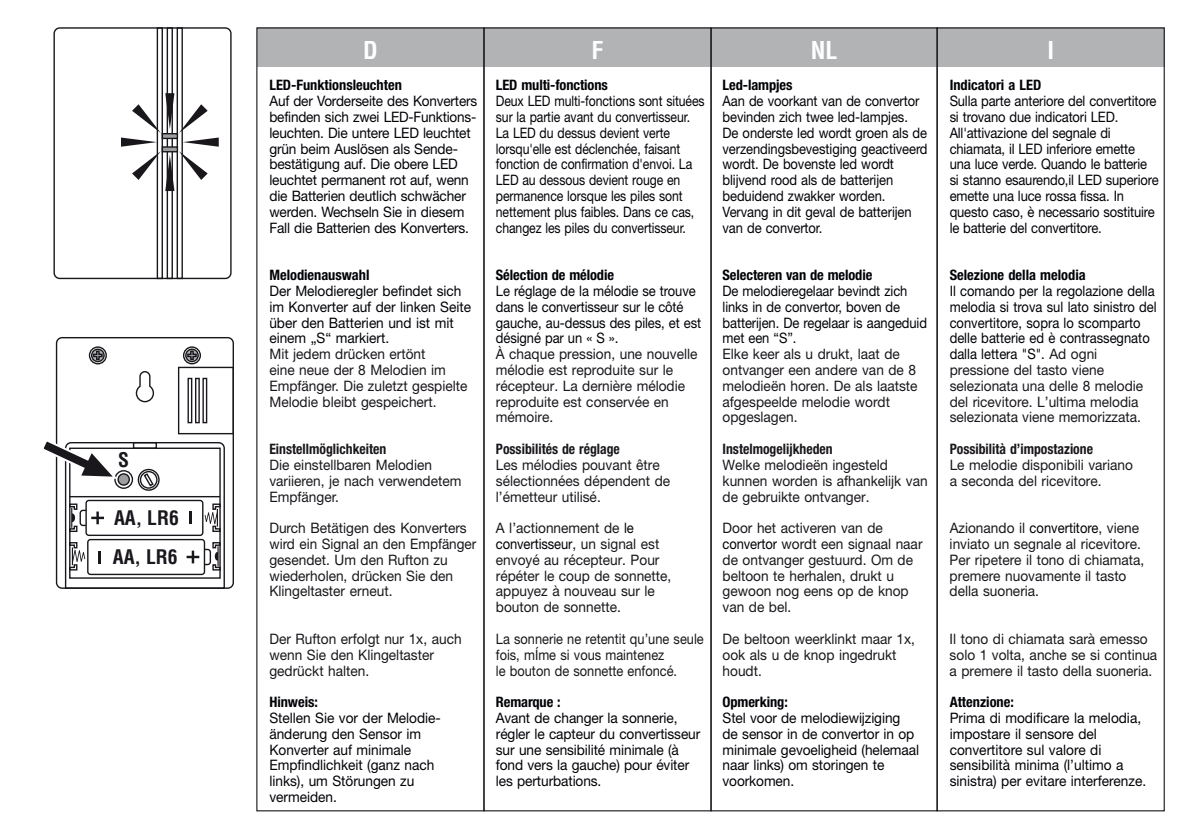
<style>
.page{position:relative;width:1191px;height:840px;background:#fff}
.page>*{position:absolute;margin:0;border:0;box-sizing:border-box;transform-origin:0 0}
.t1{font:700 condensed 24px "Helvetica";color:#fff}
.t2{font:700 condensed 19.6px "Helvetica";color:#1a171c}
.t3{font:14.4px/15.8px "Helvetica Neue";color:#1a171c;scale:.95 1}
.t4{font:14.4px/15.8px "Helvetica Neue";letter-spacing:-.005em;color:#000206;scale:.9 1}
.t5{font:14.4px/15.8px "Helvetica Neue";letter-spacing:-.005em;color:#000206;scale:.95 1}
.t6{font:14.4px/15.8px "Helvetica Neue";letter-spacing:-.005em;color:#000206;scale:.85 1}
.t7{font:14.4px/15.8px "Helvetica Neue";letter-spacing:-.005em;color:#000206;scale:.94 1}
.t8{font:700 condensed 14.4px "Helvetica Neue";color:#000206}
.t9{font:700 condensed 14.4px "Helvetica Neue";color:#1a171c;scale:.95 1}
.t10{font:14.4px/15.8px "Helvetica Neue";color:#1a171c;scale:.89 1}
.s1{color:#000206}
.s2{color:#1a171c}
</style>
<div class="page">
<div style="left:257px;top:28px;width:907px;height:39px;background:#b1b3b4"></div>
<div style="left:936px;top:27px;width:228px;height:784px;border:1px solid #1a171c"></div>
<div style="left:53px;top:27px;width:179px;height:252px;border:1px solid #1a171c;border-radius:6px"></div>
<div style="left:157px;top:27px;width:6px;height:252px;border:1px solid #1a171c"></div>
<div style="left:167px;top:27px;width:6px;height:252px;border:1px solid #1a171c"></div>
<div style="left:177px;top:27px;width:6px;height:252px;border:1px solid #1a171c"></div>
<svg style="left:121px;top:93px;width:98px;height:98px"></svg>
<div style="left:89px;top:346px;width:18px;height:18px;border:1px solid #1a171c;border-radius:50%"></div>
<div style="left:91px;top:348px;width:14px;height:14px;border:1px solid #1a171c;border-radius:50%"></div>
<svg style="left:92px;top:350px;width:11px;height:11px"></svg>
<div style="left:183px;top:346px;width:18px;height:18px;border:1px solid #1a171c;border-radius:50%"></div>
<div style="left:185px;top:348px;width:14px;height:14px;border:1px solid #1a171c;border-radius:50%"></div>
<svg style="left:186px;top:350px;width:11px;height:11px"></svg>
<svg style="left:135px;top:371px;width:20px;height:32px"></svg>
<div style="left:56px;top:337px;width:178px;height:251px;border:1px solid #1a171c;border-radius:6px"></div>
<div style="left:178px;top:366px;width:56px;height:68px;border:1px solid #1a171c"></div>
<div style="left:187px;top:377px;width:5px;height:46px;border:1px solid #1a171c"></div>
<div style="left:195px;top:377px;width:5px;height:46px;border:1px solid #1a171c"></div>
<div style="left:202px;top:377px;width:5px;height:46px;border:1px solid #1a171c"></div>
<svg style="left:43px;top:437px;width:183px;height:152px"></svg>
<h2 class="t2" style="left:118px;top:447px;width:12px">S</h2>
<h2 class="t2" style="left:114px;top:505px;width:66px">AA, LR6</h2>
<h2 class="t2" style="left:113px;top:544px;width:66px">AA, LR6</h2>
<h1 class="t1" style="left:363px;top:35px;width:16px">D</h1>
<h1 class="t1" style="left:591px;top:35px;width:13px">F</h1>
<h1 class="t1" style="left:810px;top:35px;width:28px">NL</h1>
<h1 class="t1" style="left:1047px;top:35px;width:8px">I</h1>
<p class="t8" style="left:269px;top:76px;width:134px">LED-Funktionsleuchten</p>
<p class="t7" style="left:269px;top:93px;width:222px">Auf der Vorderseite des Konverters befinden sich zwei LED-Funktions&shy;leuchten. Die untere LED leuchtet grün beim Auslösen als Sende&shy;bestätigung auf. Die obere LED leuchtet permanent rot auf, wenn die Batterien deutlich schwächer werden. Wechseln Sie in diesem Fall die Batterien des Konverters.</p>
<p class="t8" style="left:269px;top:266px;width:102px">Melodienauswahl</p>
<p class="t5" style="left:269px;top:282px;width:214px">Der Melodieregler befindet sich im Konverter auf der linken Seite über den Batterien und ist mit einem „S“ markiert.</p>
<p class="t3" style="left:269px;top:346px;width:210px">Mit jedem drücken ertönt<br>eine neue der 8 Melodien im<br>Empfänger. Die zuletzt gespielte<br>Melodie bleibt gespeichert.</p>
<p class="t9" style="left:269px;top:440px;width:125px">Einstellmöglichkeiten</p>
<p class="t3" style="left:269px;top:456px;width:204px">Die einstellbaren Melodien variieren, je nach verwendetem<br>Empfänger.</p>
<p class="t3" style="left:269px;top:519px;width:219px">Durch Betätigen des Konverters wird ein Signal an den Empfänger gesendet. Um den Rufton zu wiederholen, drücken Sie den<br>Klingeltaster erneut.</p>
<p class="t3" style="left:269px;top:630px;width:204px">Der Rufton erfolgt nur 1x, auch wenn Sie den Klingeltaster gedrückt halten.</p>
<p class="t8" style="left:269px;top:693px;width:50px">Hinweis:</p>
<p class="t5" style="left:269px;top:709px;width:182px">Stellen Sie vor der Melodie&shy;änderung den Sensor im<br>Konverter auf minimale<br>Empfindlichkeit (ganz nach links), um Störungen zu vermeiden.</p>
<p class="t8" style="left:496px;top:76px;width:114px">LED multi-fonctions</p>
<p class="t6" style="left:496px;top:93px;width:247px">Deux LED multi-fonctions sont situées sur la partie avant du convertisseur.<br>La LED du dessus devient verte lorsqu'elle est déclenchée, faisant fonction de confirmation d'envoi. La LED au dessous devient rouge en permanence lorsque les piles sont nettement plus faibles. Dans ce cas, changez les piles du convertisseur.</p>
<p class="t8" style="left:496px;top:266px;width:120px">Sélection de mélodie</p>
<p class="t4" style="left:496px;top:282px;width:230px">Le réglage de la mélodie se trouve dans le convertisseur sur le côté gauche, au-dessus des piles, et est désigné par un « S ».</p>
<p class="t3" style="left:496px;top:346px;width:214px">À chaque pression, une nouvelle mélodie est reproduite sur le récepteur. La dernière mélodie reproduite est conservée en mémoire.</p>
<p class="t9" style="left:496px;top:440px;width:132px">Possibilités de réglage</p>
<p class="t3" style="left:496px;top:456px;width:185px">Les mélodies pouvant être sélectionnées dépendent de l’émetteur utilisé.</p>
<p class="t3" style="left:496px;top:519px;width:186px">A l’actionnement de <span class="s1">le convertisseur</span>, un signal est envoyé au récepteur. Pour répéter le coup de sonnette, appuyez à nouveau sur le bouton de sonnette.</p>
<p class="t10" style="left:496px;top:630px;width:235px">La sonnerie ne retentit qu’une seule fois, mÍme si vous maintenez<br>le bouton de sonnette enfoncé.</p>
<p class="t8" style="left:496px;top:693px;width:66px">Remarque :</p>
<p class="t5" style="left:496px;top:709px;width:217px">Avant de changer la sonnerie, régler le capteur du convertisseur sur une sensibilité minimale (à fond vers la gauche) pour éviter les perturbations.</p>
<p class="t8" style="left:722px;top:76px;width:71px">Led-lampjes</p>
<p class="t4" style="left:722px;top:93px;width:229px">Aan de voorkant van de convertor bevinden zich twee led-lampjes.<br>De onderste led wordt groen als de verzendingsbevestiging geactiveerd wordt. De bovenste led wordt blijvend rood als de batterijen beduidend zwakker worden.<br>Vervang in dit geval de batterijen van de convertor.</p>
<p class="t8" style="left:722px;top:266px;width:151px">Selecteren van de melodie</p>
<p class="t4" style="left:722px;top:282px;width:229px">De melodieregelaar bevindt zich links in de convertor, boven de batterijen. De regelaar is aangeduid met een “S”.</p>
<p class="t3" style="left:722px;top:346px;width:207px">Elke keer als u drukt, laat de ontvanger een andere van de 8 melodieën horen. De als laatste afgespeelde melodie wordt opgeslagen.</p>
<p class="t9" style="left:722px;top:440px;width:117px">Instelmogelijkheden</p>
<p class="t3" style="left:722px;top:456px;width:217px">Welke melodieën ingesteld kunnen worden is afhankelijk van de gebruikte ontvanger.</p>
<p class="t3" style="left:722px;top:519px;width:212px">Door het activeren van de <span class="s1">convertor</span> wordt een signaal naar de ontvanger gestuurd. Om de beltoon te herhalen, drukt u gewoon nog eens op de knop van de bel.</p>
<p class="t3" style="left:722px;top:630px;width:204px">De beltoon weerklinkt maar 1x, ook als u de knop ingedrukt houdt.</p>
<p class="t8" style="left:722px;top:693px;width:67px">Opmerking:</p>
<p class="t5" style="left:722px;top:709px;width:208px">Stel voor de melodiewijziging de sensor in de convertor in op minimale gevoeligheid (helemaal naar links) om storingen te voorkomen.</p>
<p class="t8" style="left:949px;top:76px;width:93px">Indicatori a LED</p>
<p class="t4" style="left:949px;top:93px;width:234px">Sulla parte anteriore del convertitore si trovano due indicatori LED.<br>All'attivazione del segnale di chiamata, il LED inferiore emette una luce verde. Quando le batterie si stanno esaurendo,il LED superiore emette una luce rossa fissa. In questo caso, è necessario sostituire le batterie del convertitore.</p>
<p class="t8" style="left:949px;top:266px;width:138px">Selezione della melodia</p>
<p class="t4" style="left:949px;top:282px;width:231px">Il comando per la regolazione della melodia si trova sul lato sinistro del convertitore, sopra lo scomparto delle batterie ed è contrassegnato dalla lettera "S". <span class="s2">Ad ogni pressione del tasto viene selezionata una delle 8 melodie del ricevitore. L’ultima melodia selezionata viene memorizzata.</span></p>
<p class="t9" style="left:949px;top:440px;width:152px">Possibilità d’impostazione</p>
<p class="t3" style="left:949px;top:456px;width:194px">Le melodie disponibili variano a seconda del ricevitore.</p>
<p class="t3" style="left:949px;top:519px;width:206px">Azionando il <span class="s1">convertitore</span>, viene inviato un segnale al ricevitore.<br>Per ripetere il tono di chiamata, premere nuovamente il tasto della suoneria.</p>
<p class="t3" style="left:949px;top:630px;width:220px">Il tono di chiamata sarà emesso solo 1 volta, anche se si continua a premere il tasto della suoneria.</p>
<p class="t8" style="left:949px;top:693px;width:66px">Attenzione:</p>
<p class="t5" style="left:949px;top:709px;width:208px">Prima di modificare la melodia, impostare il sensore del convertitore sul valore di sensibilità minima (l’ultimo a sinistra) per evitare interferenze.</p>
</div>
